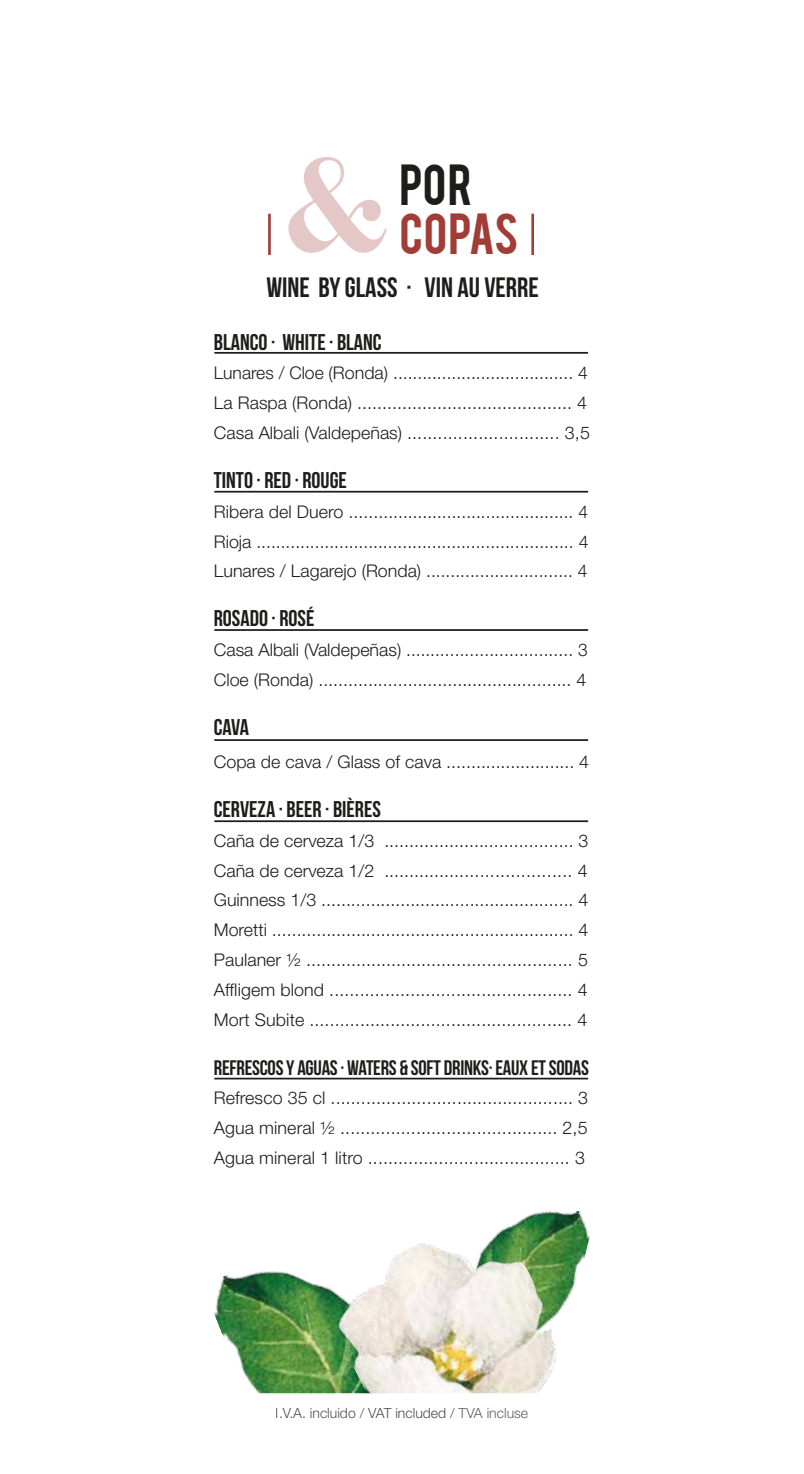
<style>
.page{position:relative;width:804px;height:1474px;background:#fff}
.page>*{position:absolute;margin:0;border:0;box-sizing:border-box;transform-origin:0 0}
.t1{font:700 137.55px "Bauer Bodoni Std";color:#a13c37}
.t2{font:45.5px "Bebas";color:#a13c37}
.t3{font:45.5px "Bebas";color:#1d1d1b}
.t4{font:28px "Bebas Neue";color:#1d1d1b}
.t5{font:22.75px "Bebas Neue";color:#1d1d1b}
.t6{font:21px "Bebas Neue";letter-spacing:-.01em;color:#1d1d1b}
.t7{font:300 17.5px/29.8px "Helvetica Neue";color:#1d1d1b;text-align:justify}
.t8{font:300 14px "Helvetica Neue";color:#000}
.s1{color:#1d1d1b}
</style>
<div class="page">
<hr style="left:268px;top:214px;width:3px;height:41px;background:#a13c37">
<hr style="left:531px;top:214px;width:3px;height:41px;background:#a13c37">
<hr style="left:214px;top:352px;width:374px;height:2px;background:#1d1d1b">
<hr style="left:214px;top:491px;width:374px;height:1px;background:#1d1d1b">
<hr style="left:214px;top:629px;width:374px;height:2px;background:#1d1d1b">
<hr style="left:214px;top:739px;width:374px;height:2px;background:#1d1d1b">
<hr style="left:214px;top:820px;width:374px;height:2px;background:#1d1d1b">
<hr style="left:214px;top:1077px;width:374px;height:2px;background:#1d1d1b">
<img style="left:564px;top:1211px;width:26px;height:94px">
<img style="left:214px;top:1271px;width:103px;height:122px">
<img style="left:317px;top:1211px;width:247px;height:182px">
<h1 class="t1" style="left:279px;top:120px;width:116px">&amp;</h1>
<h2 class="t3" style="left:399px;top:151px;width:74px">POR</h2>
<h2 class="t2" style="left:399px;top:200px;width:120px">COPAS</h2>
<h3 class="t4" style="left:266px;top:272px;width:274px">WINE BY GLASS · VIN AU VERRE</h3>
<h3 class="t5" style="left:214px;top:329px;width:169px">BLANCO · WHITE · BLANC</h3>
<p class="t7" style="left:214px;top:358px;width:377px;text-align:left">Lunares / Cloe (Ronda) ..................................... 4<br>La Raspa (Ronda) ........................................... 4<br>Casa Albali (Valdepeñas) .............................. 3,5</p>
<h3 class="t5" style="left:214px;top:467px;width:135px">TINTO · RED · ROUGE</h3>
<p class="t7" style="left:214px;top:496px;width:376px">Ribera del Duero .............................................. 4<br>Rioja ................................................................. 4<br>Lunares / Lagarejo (Ronda) .............................. 4</p>
<h3 class="t5" style="left:214px;top:606px;width:102px">ROSADO · ROSÉ</h3>
<p class="t7" style="left:214px;top:634px;width:375px">Casa Albali (Valdepeñas) .................................. 3<br>Cloe (Ronda) ................................................... 4</p>
<h3 class="t5" style="left:214px;top:714px;width:37px">CAVA</h3>
<p class="t7" style="left:214px;top:746px;width:377px">Copa de cava / Glass of cava .......................... 4</p>
<h3 class="t5" style="left:214px;top:796px;width:169px">CERVEZA · BEER · BIÈRES</h3>
<p class="t7" style="left:214px;top:825px;width:376px">Caña de cerveza 1/3 ...................................... 3<br>Caña de cerveza 1/2 ..................................... 4<br>Guinness 1/3 ................................................... 4<br>Moretti ............................................................. 4<br>Paulaner ½ ..................................................... 5<br>Affligem blond ................................................ 4<br>Mort Subite .................................................... 4</p>
<p class="t6" style="left:214px;top:1055px;width:376px">REFRESCOS Y AGUAS · WATERS &amp; SOFT DRINKS· EAUX ET SODAS</p>
<p class="t7" style="left:214px;top:1082px;width:376px">Refresco 35 cl ................................................ 3<br>Agua mineral ½ ........................................... 2,5<br>Agua mineral 1 litro ........................................ 3</p>
<p class="t8" style="left:276px;top:1404px;width:254px">I.V.A. incluido / VAT included / <span class="s1">TVA incluse</span></p>
</div>
